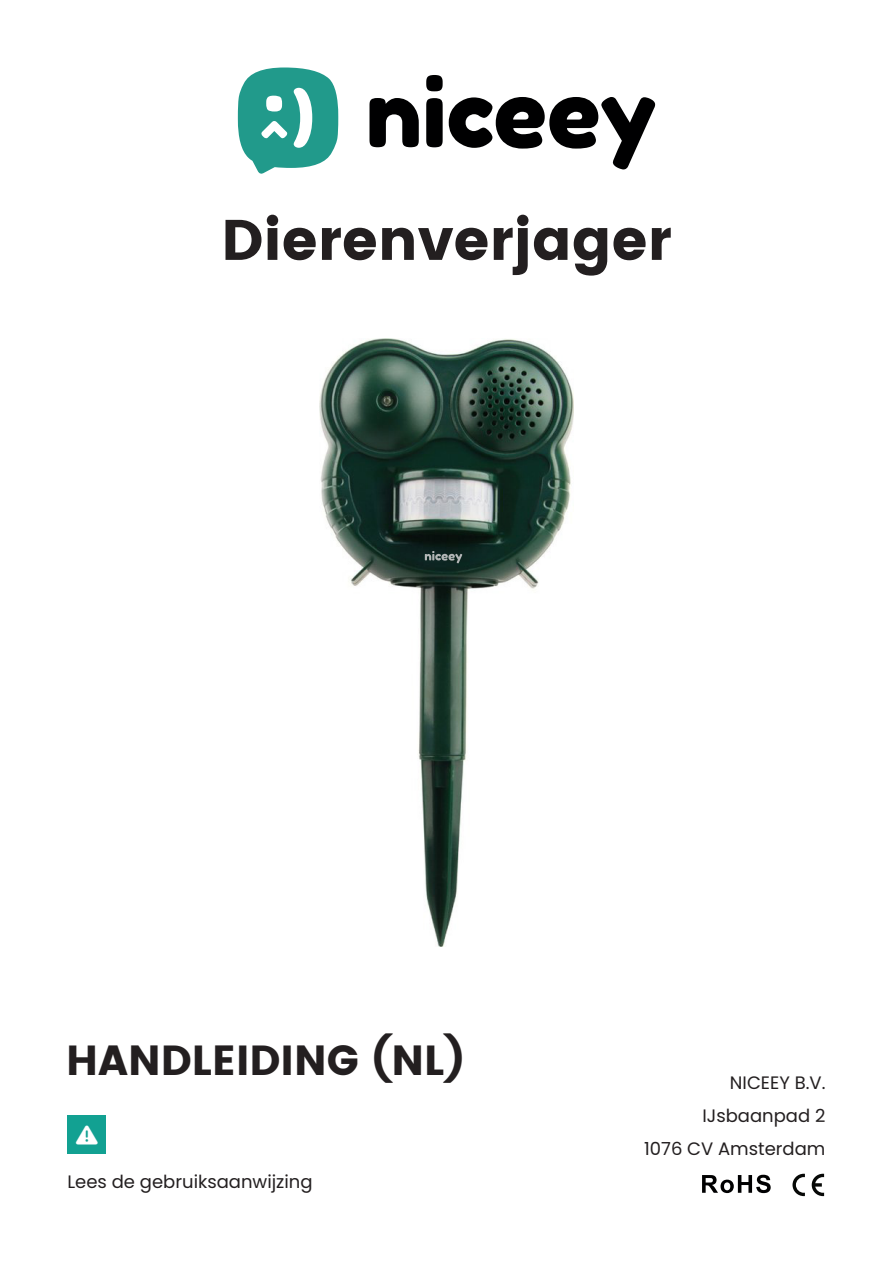
<style>
.page{position:relative;width:893px;height:1263px;background:#fff}
.page>*{position:absolute;margin:0;border:0;box-sizing:border-box;transform-origin:0 0}
.t1{font:57px "Poppins";color:#231f20}
.t2{font:42px "Poppins";color:#231f20}
.t3{font:21.6px "Font Awesome 6 Pro Solid";color:#fff}
.t4{font:18px "Poppins";color:#231f20}
</style>
<div class="page">
<img style="left:319px;top:339px;width:255px;height:608px">
<svg style="left:369px;top:98px;width:50px;height:49px"></svg>
<svg style="left:426px;top:75px;width:17px;height:72px"></svg>
<svg style="left:449px;top:97px;width:206px;height:72px"></svg>
<svg style="left:238px;top:68px;width:100px;height:106px"></svg>
<svg style="left:792px;top:1174px;width:32px;height:22px"></svg>
<svg style="left:702px;top:1175px;width:69px;height:18px"></svg>
<div style="left:68px;top:1116px;width:38px;height:38px;background:#12a192"></div>
<svg style="left:425px;top:551px;width:37px;height:12px"></svg>
<p class="t1" style="left:221px;top:207px;width:452px">Dierenverjager</p>
<p class="t2" style="left:66px;top:1036px;width:400px">HANDLEIDING (NL)</p>
<p class="t3" style="left:76px;top:1121px;width:24px">▼■●●▼□■</p>
<p class="t4" style="left:68px;top:1171px;width:247px">Lees de gebruiksaanwijzing</p>
<p class="t4" style="left:730px;top:1072px;width:97px">NICEEY B.V.</p>
<p class="t4" style="left:702px;top:1105px;width:125px">IJsbaanpad 2</p>
<p class="t4" style="left:644px;top:1138px;width:183px">1076 CV Amsterdam</p>
</div>
